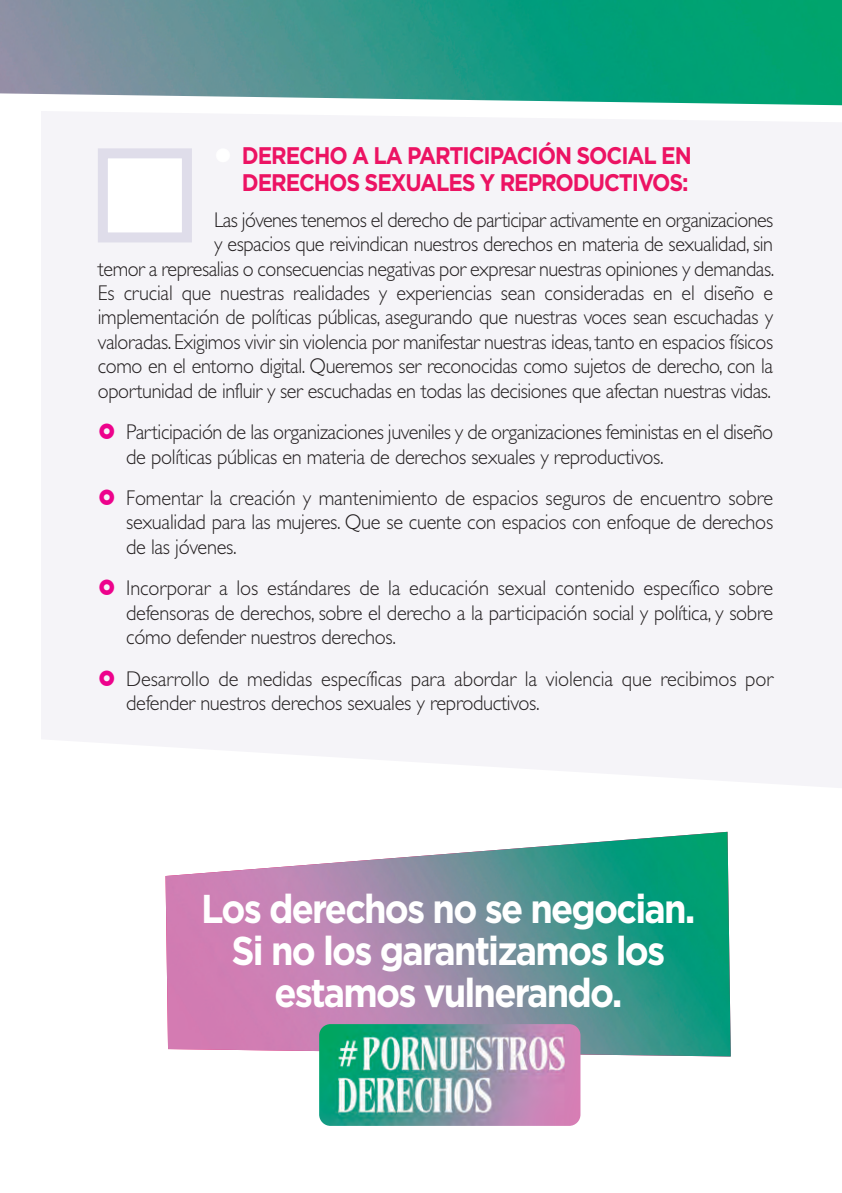
<style>
.page{position:relative;width:842px;height:1193px;background:#fff}
.page>*{position:absolute;margin:0;border:0;box-sizing:border-box;transform-origin:0 0}
.t1{font:700 40.2px/42px "Gotham C1 Head";letter-spacing:-.05em;color:#fff;text-align:center;scale:.9 1}
.t2{font:700 24px/27.4px "Gotham C1 Head";letter-spacing:-.05em;color:#ec1363;text-align:right;scale:.9 1}
.t3{font:300 21.4px/24.4px "Gill Sans";letter-spacing:-.02em;color:#231f20;text-align:right;scale:.94 1}
.t4{font:300 21.4px/24.4px "Gill Sans";letter-spacing:-.02em;color:#231f20;scale:.95 1}
.s1{color:#fff}
</style>
<div class="page">
<div style="left:41px;top:123px;width:800px;height:665px;background:#f5f4f8"></div>
<svg style="left:41px;top:111px;width:787px;height:12px;fill:#f5f4f8"></svg>
<img style="left:0;top:0;width:841px;height:106px">
<img style="left:165px;top:831px;width:565px;height:225px">
<img style="left:319px;top:1023px;width:261px;height:102px;border-radius:11px">
<div style="left:108px;top:158px;width:74px;height:74px;background:#fff"></div>
<div style="left:98px;top:148px;width:94px;height:94px;border:10px solid #dfddea"></div>
<svg style="left:99px;top:423px;width:15px;height:16px"></svg>
<svg style="left:99px;top:489px;width:15px;height:16px"></svg>
<svg style="left:99px;top:579px;width:15px;height:16px"></svg>
<svg style="left:99px;top:670px;width:15px;height:15px"></svg>
<p class="t2" style="left:214px;top:143px;width:532px"><span class="s1">●</span> DERECHO A LA PARTICIPACIÓN SOCIAL EN<br>DERECHOS SEXUALES Y REPRODUCTIVOS:</p>
<p class="t3" style="left:98px;top:207px;width:720px">Las jóvenes tenemos el derecho de participar activamente en organizaciones<br>y espacios que reivindican nuestros derechos en materia de sexualidad, sin<br>temor a represalias o consecuencias negativas por expresar nuestras opiniones y demandas.<br>Es crucial que nuestras realidades y experiencias sean consideradas en el diseño e implementación de políticas públicas, asegurando que nuestras voces sean escuchadas y valoradas. Exigimos vivir sin violencia por manifestar nuestras ideas, tanto en espacios físicos como en el entorno digital. Queremos ser reconocidas como sujetos de derecho, con la oportunidad de influir y ser escuchadas en todas las decisiones que afectan nuestras vidas.</p>
<p class="t4" style="left:126px;top:419px;width:682px">Participación de las organizaciones juveniles y de organizaciones feministas en el diseño de políticas públicas en materia de derechos sexuales y reproductivos.</p>
<p class="t4" style="left:126px;top:485px;width:682px;text-align:justify">Fomentar la creación y mantenimiento de espacios seguros de encuentro sobre sexualidad para las mujeres. Que se cuente con espacios con enfoque de derechos de las jóvenes.</p>
<p class="t4" style="left:126px;top:575px;width:682px;text-align:justify">Incorporar a los estándares de la educación sexual contenido específico sobre defensoras de derechos, sobre el derecho a la participación social y política, y sobre cómo defender nuestros derechos.</p>
<p class="t4" style="left:126px;top:665px;width:682px">Desarrollo de medidas específicas para abordar la violencia que recibimos por defender nuestros derechos sexuales y reproductivos.</p>
<h1 class="t1" style="left:201px;top:891px;width:550px">Los derechos no se negocian.<br>Si no los garantizamos los estamos vulnerando.</h1>
</div>
